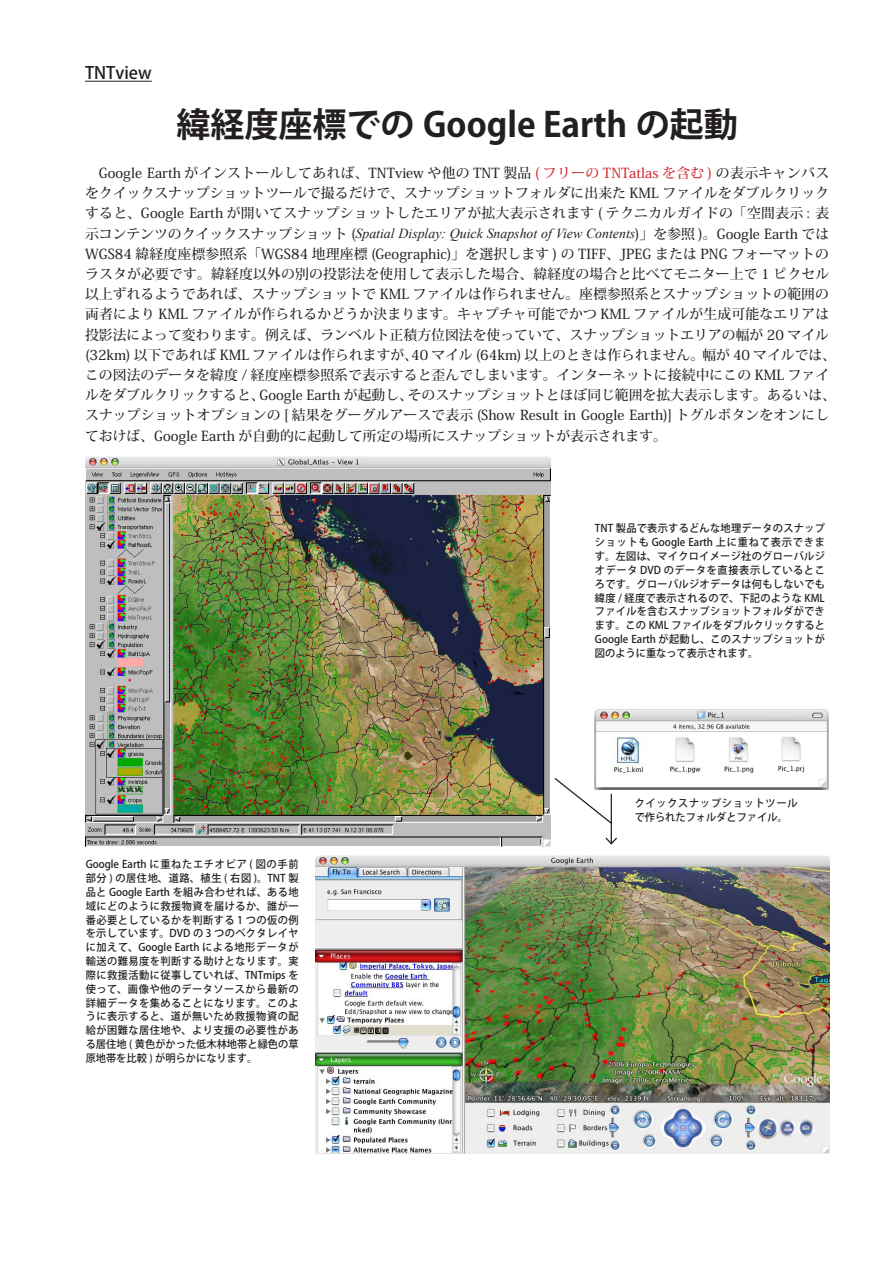
<style>
.page{position:relative;width:893px;height:1263px;background:#fff}
.page>*{position:absolute;margin:0;border:0;box-sizing:border-box;transform-origin:0 0}
.タイトル{font:700 34.05px "Koz Go Pro";color:#231f20}
.分類_下線{font:500 16.95px "Koz Go Pro";color:#231f20}
.本文{font:500 13.8px/20px "Koz Min Pro";letter-spacing:.005em;color:#231f20;text-align:justify}
.画面の説明{font:500 10.65px/13.8px "Koz Go Pro";color:#231f20;text-align:justify;scale:.96 1}
.画面の説明-2{font:500 10.65px/13.8px "Koz Go Pro";letter-spacing:.07em;color:#231f20;scale:.96 1}
.s1{color:#d1232a}
.s2{font-family:"Times New Roman";font-weight:400;font-style:italic}
</style>
<div class="page">
<hr style="left:85px;top:81px;width:67px;height:1px;background:#231f20">
<img style="left:595px;top:709px;width:234px;height:80px">
<img style="left:85px;top:456px;width:465px;height:390px">
<img style="left:316px;top:856px;width:513px;height:297px">
<hr style="left:611px;top:794px;width:1px;height:50px;background:#231f20">
<svg style="left:605px;top:836px;width:12px;height:9px"></svg>
<svg style="left:554px;top:776px;width:59px;height:49px"></svg>
<p class="分類_下線" style="left:85px;top:62px;width:68px">TNTview</p>
<p class="タイトル" style="left:176px;top:103px;width:563px">緯経度座標での Google Earth の起動</p>
<p class="本文" style="left:85px;top:162px;width:746px">　Google Earth がインストールしてあれば、TNTview や他の TNT 製品 <span class="s1">( フリーの TNTatlas を含む )</span> の表示キャンバスをクイックスナップショットツールで撮るだけで、スナップショットフォルダに出来た KML ファイルをダブルクリックすると、Google Earth が開いてスナップショットしたエリアが拡大表示されます ( テクニカルガイドの「空間表示 表:示コンテンツのクイックスナップショット (<span class="s2">Spatial Display: Quick Snapshot of View Contents</span>)」を参照 )。Google Earth では</p>
<p class="本文" style="left:85px;top:243px;width:746px">WGS84 緯経度座標参照系「WGS84 地理座標 (Geographic)」を選択します の) TIFF、JPEG または PNG フォーマットの</p>
<p class="本文" style="left:85px;top:263px;width:746px">ラスタが必要です。緯経度以外の別の投影法を使用して表示した場合、緯経度の場合と比べてモニター上で 1 ピクセル</p>
<p class="本文" style="left:85px;top:284px;width:745px">以上ずれるようであれば、スナップショットで KML ファイルは作られません。座標参照系とスナップショットの範囲の</p>
<p class="本文" style="left:85px;top:304px;width:746px">両者により KML ファイルが作られるかどうか決まります。キャプチャ可能でかつ KML ファイルが生成可能なエリアは</p>
<p class="本文" style="left:85px;top:324px;width:745px">投影法によって変わります。例えば、ランベルト正積方位図法を使っていて、スナップショットエリアの幅が 20 マイル</p>
<p class="本文" style="left:411px;top:344px;width:426px">40 マイル (64km) 以上のときは作られません。幅が 40 マイルでは、</p>
<p class="本文" style="left:85px;top:344px;width:335px">(32km) 以下であれば KML ファイルは作られますが、</p>
<p class="本文" style="left:85px;top:364px;width:746px">この図法のデータを緯度 / 経度座標参照系で表示すると歪んでしまいます。インターネットに接続中にこの KML ファイ</p>
<p class="本文" style="left:408px;top:385px;width:430px">そのスナップショットとほぼ同じ範囲を拡大表示します。あるいは、</p>
<p class="本文" style="left:85px;top:384px;width:746px;text-align:left">ルをダブルクリックすると、<br>スナップショットオプションの [ 結果をグーグルアースで表示 (Show Result in Google Earth)] トグルボタンをオンにしておけば、Google Earth が自動的に起動して所定の場所にスナップショットが表示されます。</p>
<p class="本文" style="left:259px;top:385px;width:155px">Google Earth が起動し、</p>
<p class="画面の説明" style="left:595px;top:522px;width:241px">TNT 製品で表示するどんな地理データのスナップショットも Google Earth 上に重ねて表示できます。左図は、マイクロイメージ社のグローバルジオデータ DVD のデータを直接表示しているところです。グローバルジオデータは何もしないでも緯度 / 経度で表示されるので、下記のような KMLファイルを含むスナップショットフォルダができます。この KML ファイルをダブルクリックするとGoogle Earth が起動し、このスナップショットが図のように重なって表示されます。</p>
<p class="画面の説明" style="left:86px;top:858px;width:223px">Google Earth に重ねたエチオピア ( 図の手前部分 ) の居住地、道路、植生 ( 右図 )。TNT 製品と Google Earth を組み合わせれば、ある地域にどのように救援物資を届けるか、誰が一番必要としているかを判断する 1 つの仮の例を示しています。DVD の 3 つのベクタレイヤに加えて、Google Earth による地形データが輸送の難易度を判断する助けとなります。実際に救援活動に従事していれば、TNTmips を使って、画像や他のデータソースから最新の詳細データを集めることになります。このように表示すると、道が無いため救援物資の配給が困難な居住地や、より支援の必要性がある居住地 ( 黄色がかった低木林地帯と緑色の草原地帯を比較 ) が明らかになります。</p>
<p class="画面の説明-2" style="left:635px;top:797px;width:171px">クイックスナップショットツールで作られたフォルダとファイル。</p>
</div>
